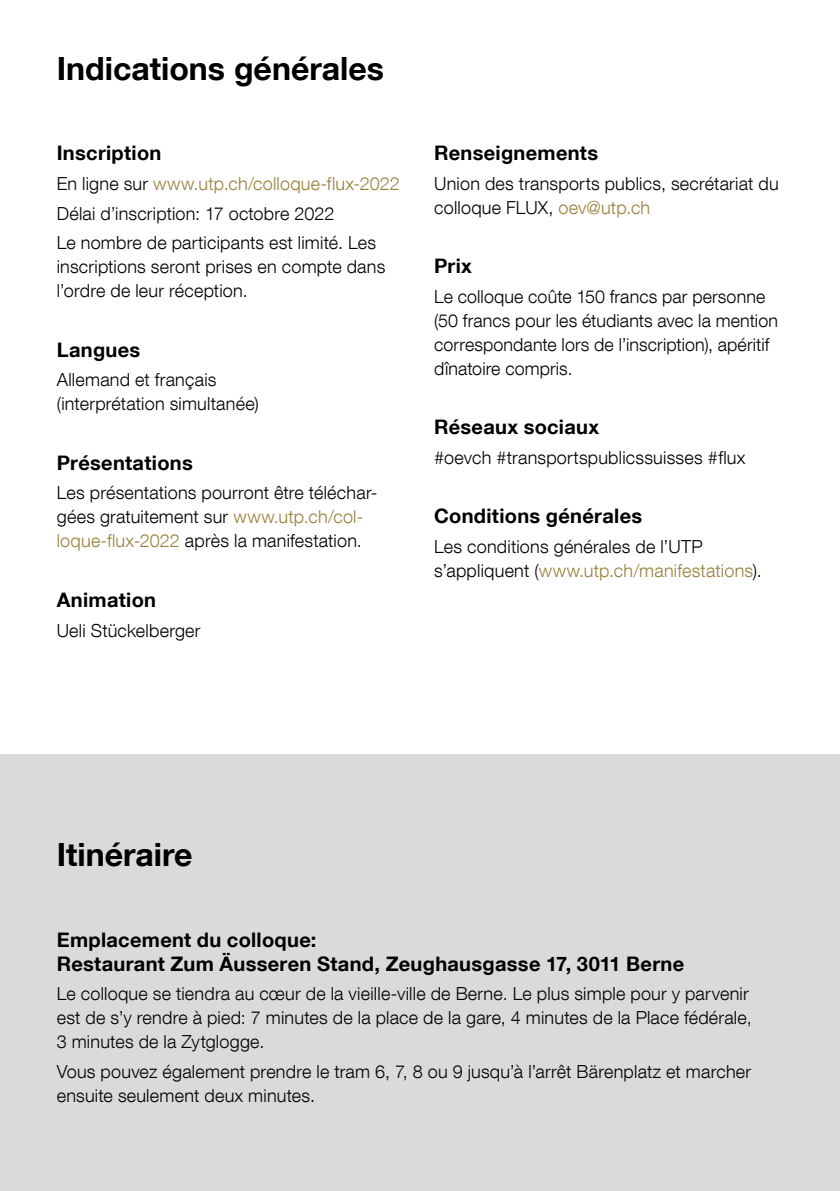
<style>
.page{position:relative;width:840px;height:1191px;background:#fff}
.page>*{position:absolute;margin:0;border:0;box-sizing:border-box;transform-origin:0 0}
.t1{font:700 32px "Helvetica Neue LT Com";color:#000}
.t2{font:700 20px/24px "Helvetica Neue LT Com";letter-spacing:.015em;color:#000}
.t3{font:300 18px/24px "Helvetica Neue LT Com";letter-spacing:.01em;color:#000}
.s1{color:#99813d}
</style>
<div class="page">
<div style="left:0;top:754px;width:839px;height:437px;background:#dadada"></div>
<h1 class="t1" style="left:57px;top:48px;width:328px">Indications générales</h1>
<p class="t2" style="left:57px;top:141px;width:106px">Inscription</p>
<p class="t3" style="left:57px;top:168px;width:344px;line-height:29.6px">En ligne sur <span class="s1">www.utp.ch/colloque-flux-2022<br></span>Délai d’inscription: 17 octobre 2022<br>Le nombre de participants est limité. Les</p>
<p class="t3" style="left:57px;top:254px;width:330px">inscriptions seront prises en compte dans l’ordre de leur réception.</p>
<p class="t2" style="left:57px;top:337px;width:85px">Langues</p>
<p class="t3" style="left:57px;top:367px;width:203px">Allemand et français (interprétation simultanée)</p>
<p class="t2" style="left:57px;top:450px;width:137px">Présentations</p>
<p class="t3" style="left:57px;top:480px;width:322px">Les présentations pourront être téléchar&shy;gées gratuitement sur <span class="s1">www.utp.ch/col&shy;loque-flux-2022</span> après la manifestation.</p>
<p class="t2" style="left:57px;top:587px;width:101px">Animation</p>
<p class="t3" style="left:57px;top:617px;width:145px">Ueli Stückelberger</p>
<p class="t2" style="left:434px;top:141px;width:165px">Renseignements</p>
<p class="t3" style="left:434px;top:171px;width:346px">Union des transports publics, secrétariat du colloque FLUX, <span class="s1">oev@utp.ch</span></p>
<p class="t2" style="left:434px;top:254px;width:39px">Prix</p>
<p class="t3" style="left:434px;top:284px;width:345px">Le colloque coûte 150 francs par personne (50 francs pour les étudiants avec la mention correspondante lors de l’inscription), apéritif dînatoire compris.</p>
<p class="t2" style="left:434px;top:415px;width:166px">Réseaux sociaux</p>
<p class="t3" style="left:434px;top:445px;width:313px">#oevch #transportspublicssuisses #flux</p>
<p class="t2" style="left:434px;top:504px;width:209px">Conditions générales</p>
<p class="t3" style="left:434px;top:534px;width:329px">Les conditions générales de l’UTP s’appliquent (<span class="s1">www.utp.ch/manifestations</span>).</p>
<h1 class="t1" style="left:57px;top:834px;width:137px">Itinéraire</h1>
<p class="t2" style="left:57px;top:927px;width:628px">Emplacement du colloque:<br>Restaurant Zum Äusseren Stand, Zeughausgasse 17, 3011 Berne</p>
<p class="t3" style="left:57px;top:981px;width:696px">Le colloque se tiendra au cœur de la vieille-ville de Berne. Le plus simple pour y parvenir est de s’y rendre à pied: 7 minutes de la place de la gare, 4 minutes de la Place fédérale,<br>3 minutes de la Zytglogge.</p>
<p class="t3" style="left:57px;top:1059px;width:695px">Vous pouvez également prendre le tram 6, 7, 8 ou 9 jusqu’à l’arrêt Bärenplatz et marcher ensuite seulement deux minutes.</p>
</div>
